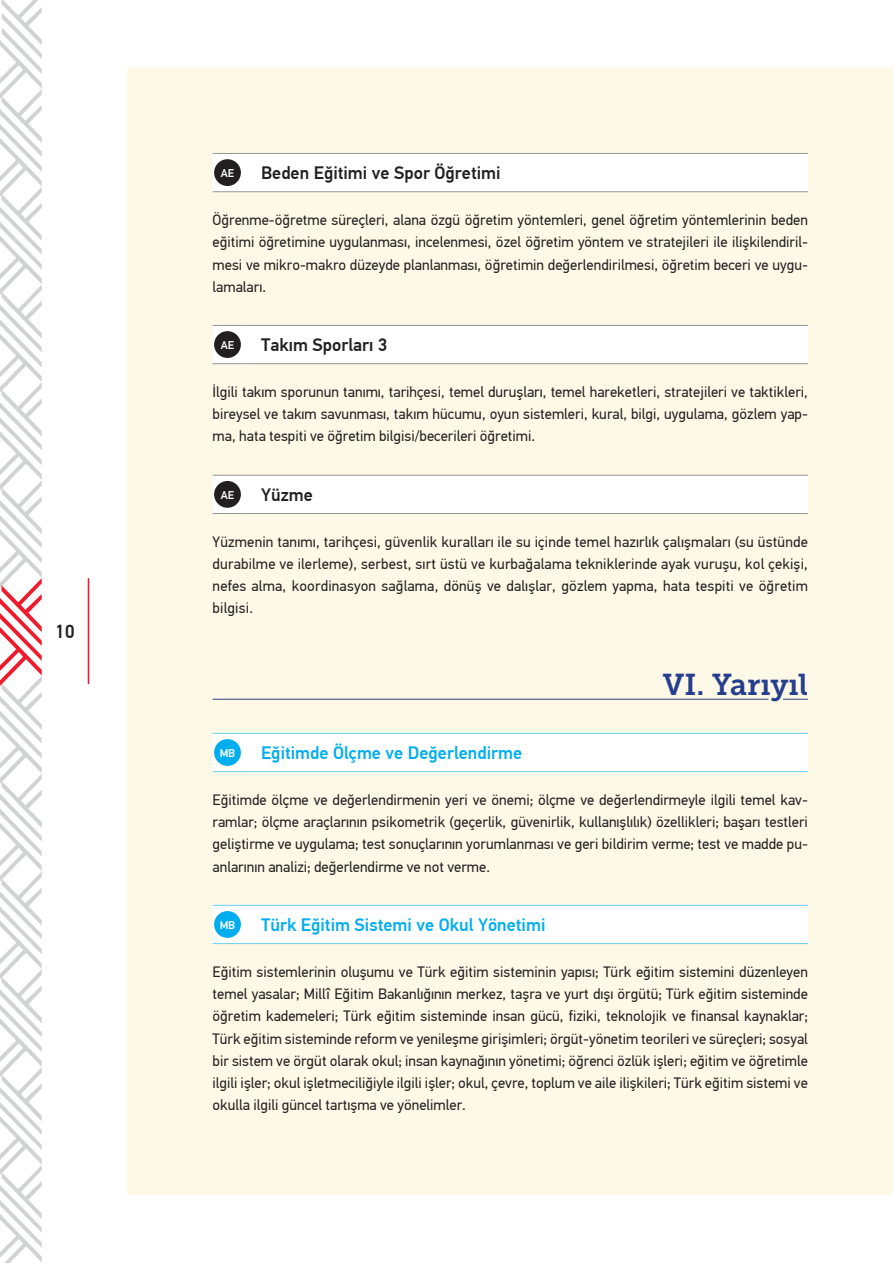
<style>
.page{position:relative;width:893px;height:1263px;background:#fff}
.page>*{position:absolute;margin:0;border:0;box-sizing:border-box;transform-origin:0 0}
.t1{font:30px "Museo Slab 700";color:#253f8e}
.t2{font:500 18.9px "PF Din Text Pro";color:#231f20}
.t3{font:500 18px "PF Din Text Pro";color:#00aeef}
.t4{font:500 18px "PF Din Text Pro";color:#231f20}
.t5{font:15px/22.2px "PF Din Text Pro";color:#231f20;text-align:justify}
.t6{font:500 11.25px "PF Din Text Pro";color:#fff}
</style>
<div class="page">
<div style="left:128px;top:68px;width:765px;height:1127px;background:#fef8e6"></div>
<hr style="left:88px;top:578px;width:1px;height:106px;background:#ee1b2d">
<svg style="left:0;top:0;width:42px;height:1263px"></svg>
<div style="left:213px;top:153px;width:595px;height:39px;background:#fff"></div>
<hr style="left:242px;top:191px;width:566px;height:1px;background:#939598">
<div style="left:214px;top:159px;width:27px;height:27px;background:#231f20;border-radius:50%"></div>
<div style="left:213px;top:325px;width:595px;height:39px;background:#fff"></div>
<hr style="left:242px;top:363px;width:566px;height:1px;background:#939598">
<div style="left:214px;top:331px;width:27px;height:27px;background:#231f20;border-radius:50%"></div>
<div style="left:213px;top:475px;width:595px;height:39px;background:#fff"></div>
<hr style="left:242px;top:513px;width:566px;height:1px;background:#939598">
<div style="left:214px;top:481px;width:27px;height:27px;background:#231f20;border-radius:50%"></div>
<hr style="left:213px;top:699px;width:555px;height:1px;background:#253f8e">
<svg style="left:783px;top:699px;width:25px;height:1px"></svg>
<div style="left:213px;top:733px;width:595px;height:39px;background:#fff"></div>
<hr style="left:242px;top:771px;width:566px;height:1px;background:#6bcff6">
<div style="left:214px;top:739px;width:27px;height:27px;background:#00aeef;border-radius:50%"></div>
<div style="left:213px;top:905px;width:595px;height:39px;background:#fff"></div>
<hr style="left:242px;top:943px;width:566px;height:1px;background:#6bcff6">
<div style="left:214px;top:911px;width:27px;height:27px;background:#00aeef;border-radius:50%"></div>
<p class="t2" style="left:55px;top:620px;width:21px">10</p>
<p class="t6" style="left:221px;top:166px;width:15px">AE</p>
<p class="t4" style="left:261px;top:162px;width:241px">Beden Eğitimi ve Spor Öğretimi</p>
<p class="t5" style="left:213px;top:209px;width:597px">Öğrenme-öğretme süreçleri, alana özgü öğretim yöntemleri, genel öğretim yöntemlerinin beden eğitimi öğretimine uygulanması, incelenmesi, özel öğretim yöntem ve stratejileri ile ilişkilendiril&shy;mesi ve mikro-makro düzeyde planlanması, öğretimin değerlendirilmesi, öğretim beceri ve uygu&shy;lamaları.</p>
<p class="t6" style="left:221px;top:338px;width:15px">AE</p>
<p class="t4" style="left:261px;top:334px;width:128px">Takım Sporları 3</p>
<p class="t5" style="left:213px;top:381px;width:597px">İlgili takım sporunun tanımı, tarihçesi, temel duruşları, temel hareketleri, stratejileri ve taktikleri, bireysel ve takım savunması, takım hücumu, oyun sistemleri, kural, bilgi, uygulama, gözlem yap&shy;ma, hata tespiti ve öğretim bilgisi/becerileri öğretimi.</p>
<p class="t6" style="left:221px;top:488px;width:15px">AE</p>
<p class="t4" style="left:261px;top:484px;width:53px">Yüzme</p>
<p class="t5" style="left:213px;top:531px;width:597px">Yüzmenin tanımı, tarihçesi, güvenlik kuralları ile su içinde temel hazırlık çalışmaları (su üstünde durabilme ve ilerleme), serbest, sırt üstü ve kurbağalama tekniklerinde ayak vuruşu, kol çekişi, nefes alma, koordinasyon sağlama, dönüş ve dalışlar, gözlem yapma, hata tespiti ve öğretim bilgisi.</p>
<h1 class="t1" style="left:663px;top:667px;width:146px">VI. Yarıyıl</h1>
<p class="t6" style="left:220px;top:746px;width:17px">MB</p>
<p class="t3" style="left:261px;top:742px;width:263px">Eğitimde Ölçme ve Değerlendirme</p>
<p class="t5" style="left:213px;top:789px;width:597px">Eğitimde ölçme ve değerlendirmenin yeri ve önemi; ölçme ve değerlendirmeyle ilgili temel kav&shy;ramlar; ölçme araçlarının psikometrik (geçerlik, güvenirlik, kullanışlılık) özellikleri; başarı testleri geliştirme ve uygulama; test sonuçlarının yorumlanması ve geri bildirim verme; test ve madde pu&shy;anlarının analizi; değerlendirme ve not verme.</p>
<p class="t6" style="left:220px;top:918px;width:17px">MB</p>
<p class="t3" style="left:261px;top:914px;width:286px">Türk Eğitim Sistemi ve Okul Yönetimi</p>
<p class="t5" style="left:213px;top:961px;width:597px">Eğitim sistemlerinin oluşumu ve Türk eğitim sisteminin yapısı; Türk eğitim sistemini düzenleyen temel yasalar; Millî Eğitim Bakanlığının merkez, taşra ve yurt dışı örgütü; Türk eğitim sisteminde öğretim kademeleri; Türk eğitim sisteminde insan gücü, fiziki, teknolojik ve finansal kaynaklar; Türk eğitim sisteminde reform ve yenileşme girişimleri; örgüt-yönetim teorileri ve süreçleri; sosyal bir sistem ve örgüt olarak okul; insan kaynağının yönetimi; öğrenci özlük işleri; eğitim ve öğretimle ilgili işler; okul işletmeciliğiyle ilgili işler; okul, çevre, toplum ve aile ilişkileri; Türk eğitim sistemi ve okulla ilgili güncel tartışma ve yönelimler.</p>
</div>
